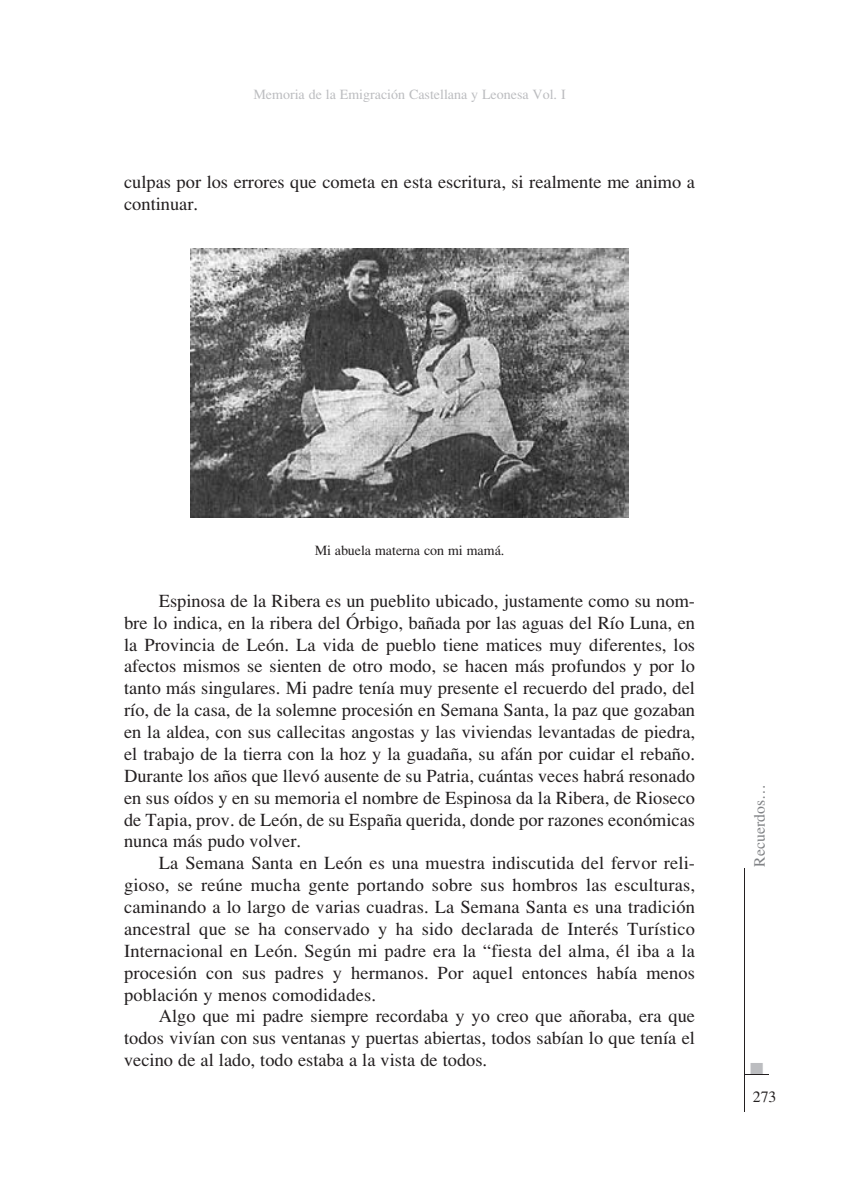
<style>
.page{position:relative;width:844px;height:1191px;background:#fff}
.page>*{position:absolute;margin:0;border:0;box-sizing:border-box;transform-origin:0 0}
.t1{font:18.38px/21.9px "Times";color:#231f20;text-align:justify}
.t2{font:17.5px "Zapf Dingbats ITC";color:#bcbdc0}
.t3{font:15.75px "Times";color:#808285}
.t4{font:15.75px "Times";color:#231f20}
.t5{font:14px "Times";color:#bcbdc0}
.t6{font:14px "Times";color:#231f20}
</style>
<div class="page">
<svg style="left:744px;top:1074px;width:24px;height:1px"></svg>
<hr style="left:743px;top:868px;width:1px;height:243px;background:#231f20">
<img style="left:190px;top:249px;width:438px;height:268px">
<p class="t5" style="left:253px;top:86px;width:313px">Memoria de la Emigración Castellana y Leonesa Vol. I</p>
<p class="t1" style="left:124px;top:171px;width:572px">culpas por los errores que cometa en esta escritura, si realmente me animo a continuar.</p>
<p class="t6" style="left:314px;top:542px;width:191px">Mi abuela materna con mi mamá.</p>
<p class="t1" style="left:124px;top:589px;width:572px;text-indent:35px">Espinosa de la Ribera es un pueblito ubicado, justamente como su nom&shy;bre lo indica, en la ribera del órbigo, bañada por las aguas del Río Luna, en la Provincia de León. La vida de pueblo tiene matices muy diferentes, los afectos mismos se sienten de otro modo, se hacen más profundos y por lo tanto más singulares. Mi padre tenía muy presente el recuerdo del prado, del río, de la casa, de la solemne procesión en Semana Santa, la paz que gozaban en la aldea, con sus callecitas angostas y las viviendas levantadas de piedra, el trabajo de la tierra con la hoz y la guadaña, su afán por cuidar el rebaño.<br>Durante los años que llevó ausente de su Patria, cuántas veces habrá resonado en sus oídos y en su memoria el nombre de Espinosa da la Ribera, de Rioseco de Tapia, prov. de León, de su España querida, donde por razones económicas nunca más pudo volver.</p>
<p class="t1" style="left:124px;top:852px;width:572px;text-indent:35px">La Semana Santa en León es una muestra indiscutida del fervor reli&shy;gioso, se reúne mucha gente portando sobre sus hombros las esculturas, caminando a lo largo de varias cuadras. La Semana Santa es una tradición ancestral que se ha conservado y ha sido declarada de Interés Turístico Internacional en León. Según mi padre era la “fiesta del alma, él iba a la procesión con sus padres y hermanos. Por aquel entonces había menos población y menos comodidades.</p>
<p class="t1" style="left:124px;top:1005px;width:572px;text-indent:35px">Algo que mi padre siempre recordaba y yo creo que añoraba, era que todos vivían con sus ventanas y puertas abiertas, todos sabían lo que tenía el vecino de al lado, todo estaba a la vista de todos.</p>
<p class="t3" style="left:750px;top:866px;width:84px;rotate:-90deg">Recuerdos…</p>
<p class="t2" style="left:750px;top:1060px;width:15px">■</p>
<p class="t4" style="left:752px;top:1087px;width:25px">273</p>
</div>
